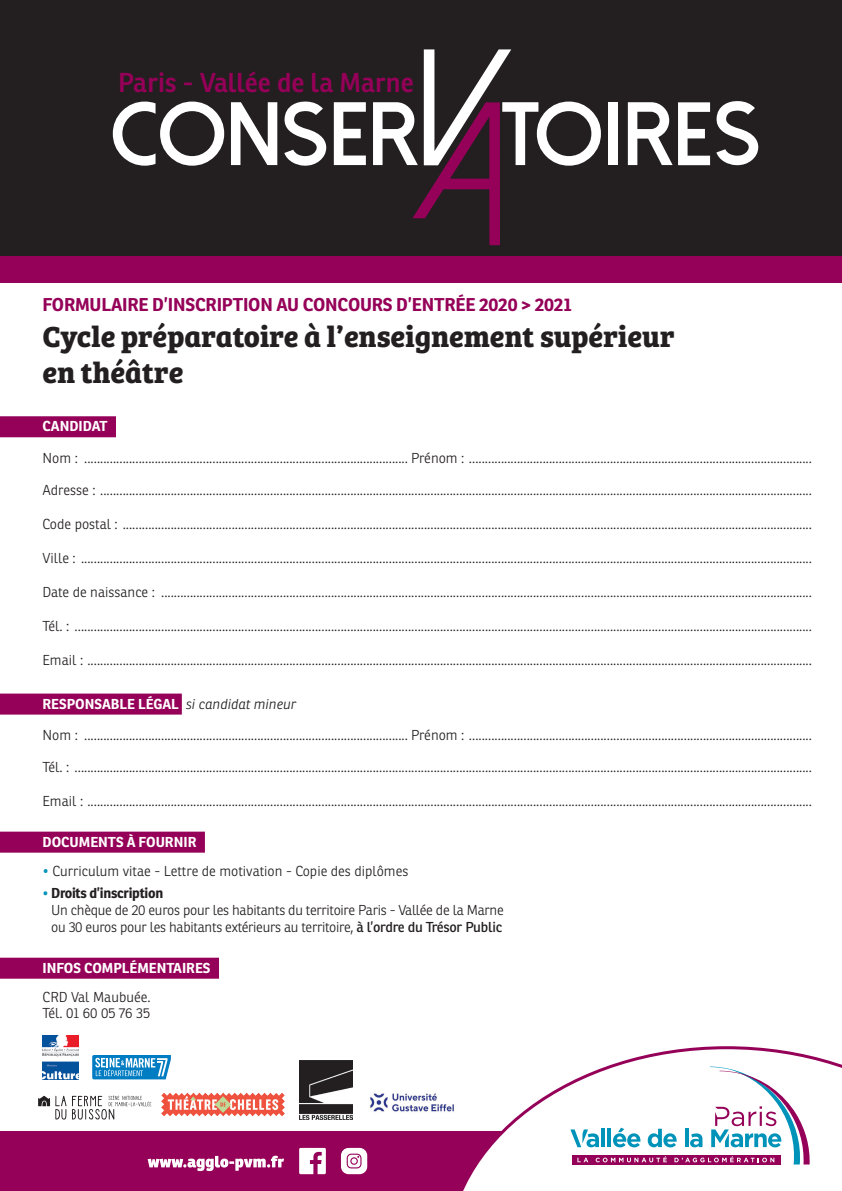
<style>
.page{position:relative;width:842px;height:1191px;background:#fff}
.page>*{position:absolute;margin:0;border:0;box-sizing:border-box;transform-origin:0 0}
.t1{font:700 30px/36px "Bree Serif";color:#231f20}
.t2{font:600 26.5px "Ronnia";color:#950058}
.t3{font:700 18px "Ronnia";letter-spacing:-.01em;color:#950058}
.t4{font:300 14px/16.8px "Ronnia";letter-spacing:-.01em;color:#231f20}
.t5{font:700 14px "Ronnia";color:#fff}
.s1{font-weight:300;font-style:italic;color:#231f20}
.s2{color:#0093ba}
.s3{font-weight:700;color:#0093ba}
.s4{font-weight:700}
.s5{font-weight:400}
</style>
<div class="page">
<div style="left:0;top:416px;width:116px;height:21px;background:#950058"></div>
<div style="left:0;top:693px;width:182px;height:21px;background:#950058"></div>
<div style="left:0;top:831px;width:205px;height:21px;background:#950058"></div>
<div style="left:0;top:957px;width:219px;height:21px;background:#950058"></div>
<img style="left:43px;top:1035px;width:35px;height:44px">
<svg style="left:92px;top:1055px;width:79px;height:24px;background:#48a1d3"></svg>
<svg style="left:38px;top:1095px;width:28px;height:24px"></svg>
<svg style="left:72px;top:1095px;width:79px;height:24px"></svg>
<img style="left:161px;top:1092px;width:124px;height:25px">
<img style="left:299px;top:1060px;width:54px;height:59px">
<div style="left:0;top:0;width:842px;height:272px;background:#231f20"></div>
<svg style="left:113px;top:102px;width:111px;height:64px"></svg>
<svg style="left:231px;top:102px;width:46px;height:63px"></svg>
<svg style="left:284px;top:101px;width:42px;height:65px"></svg>
<svg style="left:334px;top:102px;width:32px;height:63px"></svg>
<div style="left:608px;top:102px;width:10px;height:63px;background:#fff"></div>
<svg style="left:628px;top:102px;width:82px;height:63px"></svg>
<svg style="left:373px;top:49px;width:228px;height:196px"></svg>
<svg style="left:716px;top:101px;width:42px;height:64px"></svg>
<div style="left:0;top:256px;width:842px;height:27px;background:#950058"></div>
<div style="left:0;top:1131px;width:525px;height:60px;background:#950058"></div>
<svg style="left:463px;top:1046px;width:379px;height:145px"></svg>
<svg style="left:570px;top:1066px;width:240px;height:98px"></svg>
<svg style="left:148px;top:1155px;width:136px;height:16px"></svg>
<svg style="left:299px;top:1147px;width:27px;height:27px"></svg>
<svg style="left:341px;top:1147px;width:26px;height:27px"></svg>
<img style="left:370px;top:1093px;width:84px;height:19px">
<h2 class="t2" style="left:118px;top:66px;width:297px">Paris - Vallée de la Marne</h2>
<p class="t3" style="left:43px;top:293px;width:531px">FORMULAIRE D’INSCRIPTION AU CONCOURS D’ENTRÉE 2020 &gt; 2021</p>
<h1 class="t1" style="left:43px;top:317px;width:633px">Cycle préparatoire à l’enseignement supérieur en théâtre</h1>
<p class="t5" style="left:43px;top:417px;width:66px">CANDIDAT</p>
<p class="t4" style="left:43px;top:449px;width:771px">Nom : ..................................................................................................... Prénom : ...........................................................................................................</p>
<p class="t4" style="left:43px;top:481px;width:771px">Adresse : ..............................................................................................................................................................................................................................</p>
<p class="t4" style="left:43px;top:515px;width:771px">Code postal : .......................................................................................................................................................................................................................</p>
<p class="t4" style="left:43px;top:549px;width:771px">Ville : ....................................................................................................................................................................................................................................</p>
<p class="t4" style="left:43px;top:583px;width:771px">Date de naissance : ...........................................................................................................................................................................................................</p>
<p class="t4" style="left:43px;top:617px;width:771px">Tél. : ......................................................................................................................................................................................................................................</p>
<p class="t4" style="left:43px;top:651px;width:771px">Email : ..................................................................................................................................................................................................................................</p>
<p class="t5" style="left:43px;top:695px;width:255px">RESPONSABLE LÉGAL <span class="s1">si candidat mineur</span></p>
<p class="t4" style="left:43px;top:726px;width:771px">Nom : ..................................................................................................... Prénom : ...........................................................................................................</p>
<p class="t4" style="left:43px;top:758px;width:771px">Tél. : ......................................................................................................................................................................................................................................</p>
<p class="t4" style="left:43px;top:792px;width:771px">Email : ..................................................................................................................................................................................................................................</p>
<p class="t5" style="left:43px;top:833px;width:155px">DOCUMENTS À FOURNIR</p>
<p class="t4" style="left:43px;top:862px;width:367px"><span class="s2">•</span> Curriculum vitae - Lettre de motivation - Copie des diplômes</p>
<p class="t4" style="left:51px;top:885px;width:454px;text-indent:-9px"><span class="s3">•</span> <span class="s4">Droits d’inscription<br></span>Un chèque de 20 euros pour les habitants du territoire Paris - Vallée de la Marne ou 30 euros pour les habitants extérieurs au territoire, <span class="s5">à l’ordre du Trésor Public</span></p>
<p class="t5" style="left:43px;top:959px;width:169px">INFOS COMPLÉMENTAIRES</p>
<p class="t4" style="left:43px;top:988px;width:110px">CRD Val Maubuée.<br>Tél. 01 60 05 76 35</p>
</div>
